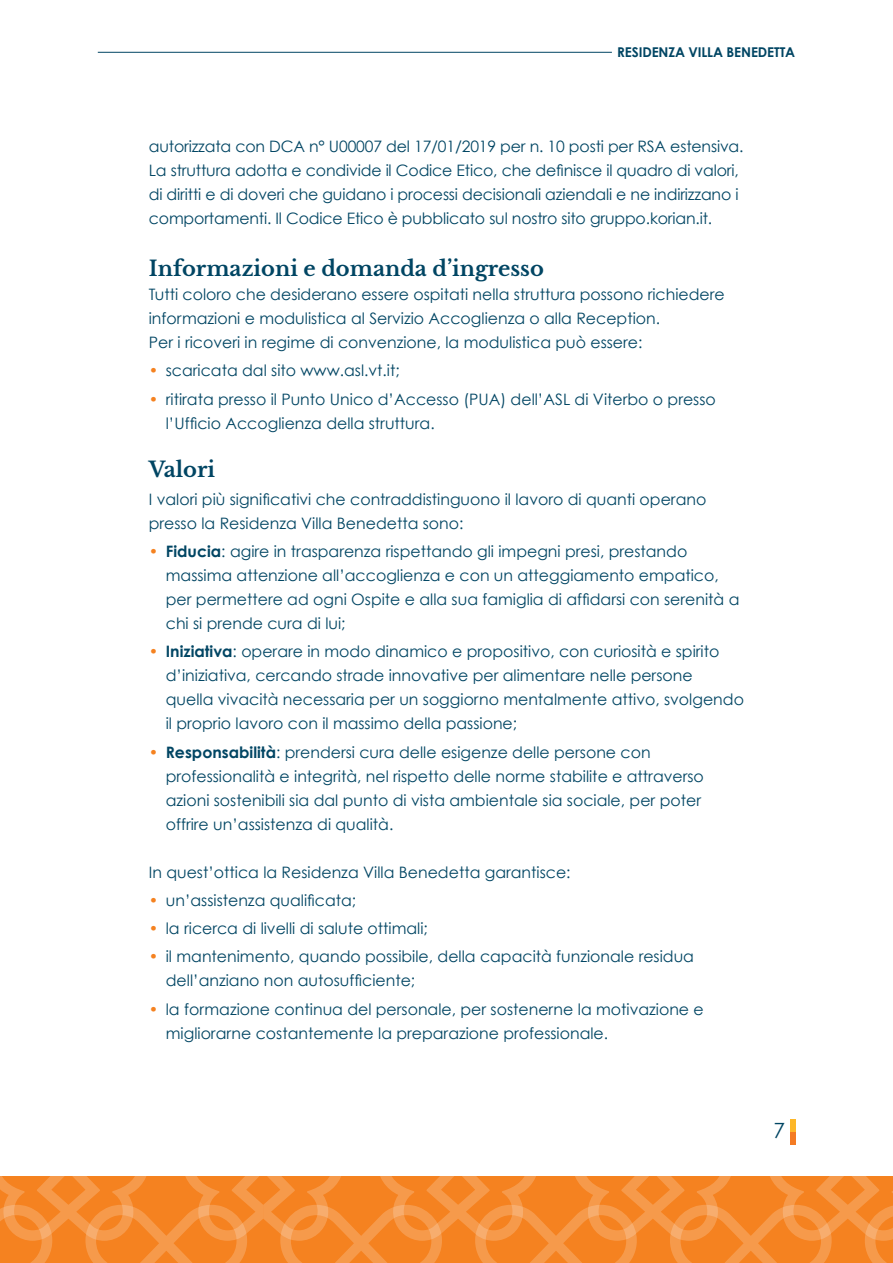
<style>
.page{position:relative;width:893px;height:1263px;background:#fff}
.page>*{position:absolute;margin:0;border:0;box-sizing:border-box;transform-origin:0 0}
.t1{font:700 21px "Libre Baskerville";color:#004563}
.t2{font:21px "Century Gothic";color:#004563}
.t3{font:15.75px/24px "Century Gothic";color:#004563}
.t4{font:700 13.5px "Century Gothic";letter-spacing:-.01em;color:#004563}
.s1{color:#f58220}
.s2{font-weight:700}
</style>
<div class="page">
<svg style="left:0;top:1176px;width:893px;height:87px;background:#f58b31"></svg>
<hr style="left:98px;top:52px;width:514px;height:1px;background:#004563">
<div style="left:790px;top:1132px;width:5px;height:12px;background:#f47b23"></div>
<div style="left:790px;top:1119px;width:5px;height:13px;background:#fdb728"></div>
<p class="t4" style="left:617px;top:44px;width:179px">RESIDENZA VILLA BENEDETTA</p>
<p class="t3" style="left:149px;top:134px;width:596px">autorizzata con DCA n° U00007 del 17/01/2019 per n. 10 posti per RSA estensiva.<br>La struttura adotta e condivide il Codice Etico, che definisce il quadro di valori, di diritti e di doveri che guidano i processi decisionali aziendali e ne indirizzano i comportamenti. Il Codice Etico è pubblicato sul nostro sito gruppo.korian.it.</p>
<h1 class="t1" style="left:149px;top:256px;width:397px">Informazioni e domanda d’ingresso</h1>
<p class="t3" style="left:149px;top:282px;width:577px">Tutti coloro che desiderano essere ospitati nella struttura possono richiedere informazioni e modulistica al Servizio Accoglienza o alla Reception.<br>Per i ricoveri in regime di convenzione, la modulistica può essere:</p>
<p class="t3" style="left:149px;top:358px;width:252px"><span class="s1">•</span> scaricata dal sito www.asl.vt.it;</p>
<p class="t3" style="left:166px;top:387px;width:551px;text-indent:-17px"><span class="s1">•</span> ritirata presso il Punto Unico d’Accesso (PUA) dell’ASL di Viterbo o presso l’Ufficio Accoglienza della struttura.</p>
<h1 class="t1" style="left:149px;top:456px;width:68px">Valori</h1>
<p class="t3" style="left:149px;top:487px;width:559px">I valori più significativi che contraddistinguono il lavoro di quanti operano presso la Residenza Villa Benedetta sono:</p>
<p class="t3" style="left:166px;top:539px;width:575px;text-indent:-17px"><span class="s1">•</span> <span class="s2">Fiducia</span>: agire in trasparenza rispettando gli impegni presi, prestando massima attenzione all’accoglienza e con un atteggiamento empatico, per permettere ad ogni Ospite e alla sua famiglia di affidarsi con serenità a chi si prende cura di lui;</p>
<p class="t3" style="left:166px;top:639px;width:580px;text-indent:-17px"><span class="s1">•</span> <span class="s2">Iniziativa</span>: operare in modo dinamico e propositivo, con curiosità e spirito d’iniziativa, cercando strade innovative per alimentare nelle persone quella vivacità necessaria per un soggiorno mentalmente attivo, svolgendo il proprio lavoro con il massimo della passione;</p>
<p class="t3" style="left:166px;top:740px;width:540px;text-indent:-17px"><span class="s1">•</span> <span class="s2">Responsabilità</span>: prendersi cura delle esigenze delle persone con professionalità e integrità, nel rispetto delle norme stabilite e attraverso azioni sostenibili sia dal punto di vista ambientale sia sociale, per poter offrire un’assistenza di qualità.</p>
<p class="t3" style="left:149px;top:860px;width:423px">In quest’ottica la Residenza Villa Benedetta garantisce:</p>
<p class="t3" style="left:149px;top:888px;width:209px"><span class="s1">•</span> un’assistenza qualificata;</p>
<p class="t3" style="left:149px;top:916px;width:281px"><span class="s1">•</span> la ricerca di livelli di salute ottimali;</p>
<p class="t3" style="left:166px;top:944px;width:530px;text-indent:-17px"><span class="s1">•</span> il mantenimento, quando possibile, della capacità funzionale residua dell’anziano non autosufficiente;</p>
<p class="t3" style="left:166px;top:997px;width:539px;text-indent:-17px"><span class="s1">•</span> la formazione continua del personale, per sostenerne la motivazione e migliorarne costantemente la preparazione professionale.</p>
<h1 class="t2" style="left:773px;top:1118px;width:13px">7</h1>
</div>
